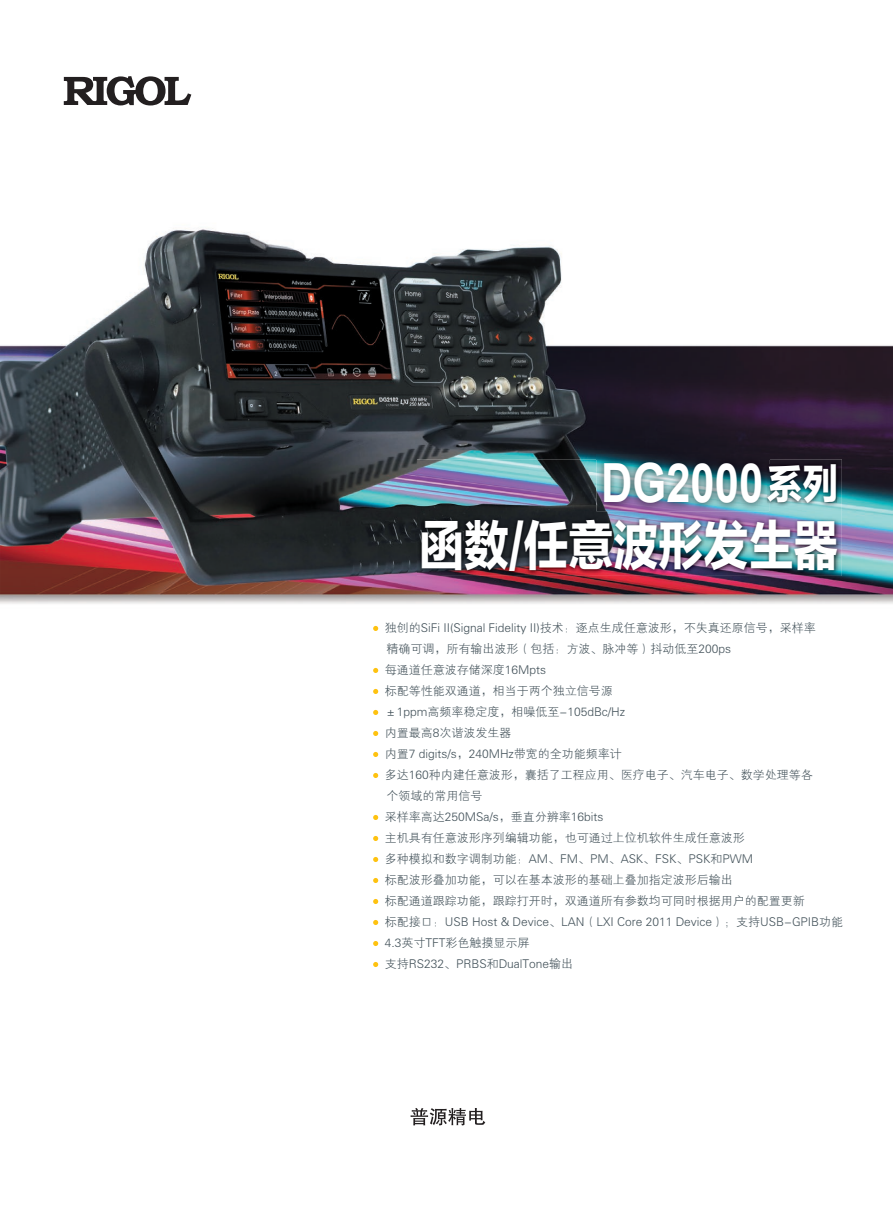
<style>
.page{position:relative;width:893px;height:1212px;background:#fff}
.page>*{position:absolute;margin:0;border:0;box-sizing:border-box;transform-origin:0 0}
.t1{font:54px "FZLTDHK GBK1 0";color:#fff;scale:.83 1}
.t2{font:700 54px "Arial";color:#fff;scale:.81 1}
.t3{font:41.4px "FZLTDHK GBK1 0";color:#fff;scale:.87 1}
.t4{font:12px/21px "FZXH1 JW GB1 0";color:#425159}
</style>
<div class="page">
<img style="left:0;top:94px;width:893px;height:535px">
<img style="left:417px;top:459px;width:425px;height:117px">
<img style="left:769px;top:464px;width:67px;height:39px">
<img style="left:596px;top:455px;width:173px;height:56px">
<img style="left:767px;top:464px;width:2px;height:39px">
<svg style="left:373px;top:626px;width:5px;height:5px"></svg>
<svg style="left:373px;top:668px;width:5px;height:5px"></svg>
<svg style="left:373px;top:689px;width:5px;height:5px"></svg>
<svg style="left:373px;top:710px;width:5px;height:5px"></svg>
<svg style="left:373px;top:731px;width:5px;height:5px"></svg>
<svg style="left:373px;top:752px;width:5px;height:5px"></svg>
<svg style="left:373px;top:773px;width:5px;height:5px"></svg>
<svg style="left:373px;top:815px;width:5px;height:5px"></svg>
<svg style="left:373px;top:836px;width:5px;height:5px"></svg>
<svg style="left:373px;top:857px;width:5px;height:5px"></svg>
<svg style="left:373px;top:878px;width:5px;height:5px"></svg>
<svg style="left:373px;top:899px;width:5px;height:5px"></svg>
<svg style="left:373px;top:920px;width:5px;height:5px"></svg>
<svg style="left:373px;top:941px;width:5px;height:5px"></svg>
<svg style="left:373px;top:962px;width:5px;height:5px"></svg>
<svg style="left:411px;top:1108px;width:74px;height:17px"></svg>
<svg style="left:64px;top:76px;width:127px;height:29px"></svg>
<h1 class="t2" style="left:601px;top:447px;width:201px">DG2000</h1>
<h2 class="t3" style="left:766px;top:461px;width:84px">系列</h2>
<h1 class="t1" style="left:419px;top:516px;width:507px">函数/任意波形发生器</h1>
<p class="t4" style="left:385px;top:618px;width:460px">独创的SiFi II(Signal Fidelity II)技术：逐点生成任意波形，不失真还原信号，采样率<br>精确可调，所有输出波形（包括：方波、脉冲等）抖动低至200ps<br>每通道任意波存储深度16Mpts<br>标配等性能双通道，相当于两个独立信号源<br>±1ppm高频率稳定度，相噪低至-105dBc/Hz<br>内置最高8次谐波发生器<br>内置7 digits/s，240MHz带宽的全功能频率计<br>多达160种内建任意波形，囊括了工程应用、医疗电子、汽车电子、数学处理等各<br>个领域的常用信号<br>采样率高达250MSa/s，垂直分辨率16bits<br>主机具有任意波形序列编辑功能，也可通过上位机软件生成任意波形<br>多种模拟和数字调制功能：AM、FM、PM、ASK、FSK、PSK和PWM<br>标配波形叠加功能，可以在基本波形的基础上叠加指定波形后输出<br>标配通道跟踪功能，跟踪打开时，双通道所有参数均可同时根据用户的配置更新<br>标配接口：USB Host &amp; Device、LAN（LXI Core 2011 Device）；支持USB-GPIB功能<br>4.3英寸TFT彩色触摸显示屏<br>支持RS232、PRBS和DualTone输出</p>
</div>
